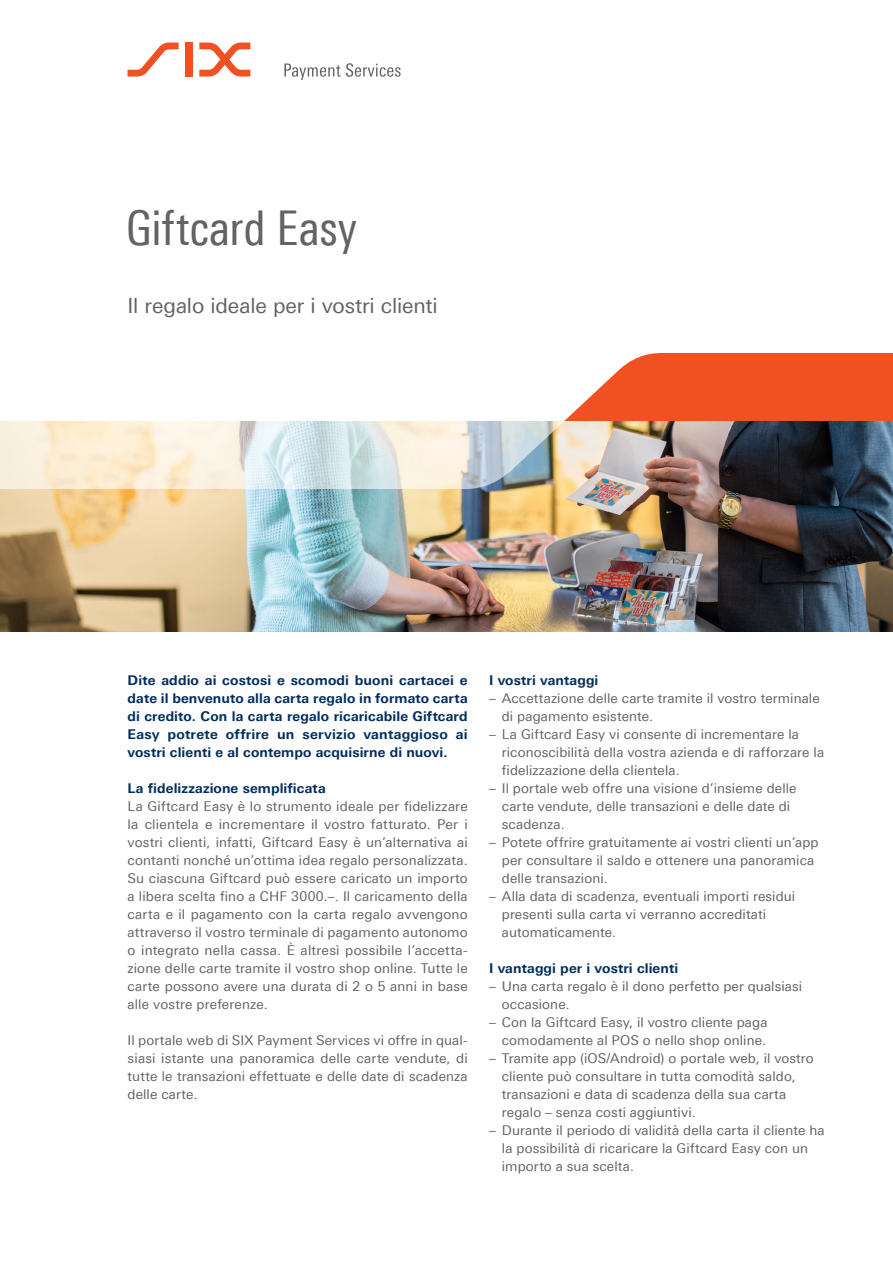
<style>
.page{position:relative;width:893px;height:1263px;background:#fff}
.page>*{position:absolute;margin:0;border:0;box-sizing:border-box;transform-origin:0 0}
.t1{font:48px "Linotype Univers 420 Cn";color:#636366}
.t2{font:21px "Linotype Univers 430";letter-spacing:-.005em;color:#636366}
.t3{font:13.5px/18px "Linotype Univers 430";letter-spacing:.01em;color:#636366}
.t4{font:700 13.5px/18px "Linotype Univers 630";letter-spacing:.01em;color:#002e5e;text-align:justify}
</style>
<div class="page">
<img style="left:0;top:489px;width:893px;height:142px">
<svg style="left:0;top:353px;width:893px;height:136px"></svg>
<svg style="left:128px;top:43px;width:51px;height:34px"></svg>
<div style="left:185px;top:43px;width:8px;height:34px;background:#f15122"></div>
<svg style="left:199px;top:43px;width:51px;height:34px"></svg>
<svg style="left:284px;top:63px;width:117px;height:17px"></svg>
<h1 class="t1" style="left:126px;top:200px;width:233px">Giftcard Easy</h1>
<h2 class="t2" style="left:128px;top:293px;width:312px">Il regalo ideale per i vostri clienti</h2>
<p class="t4" style="left:128px;top:671px;width:342px">Dite addio ai costosi e scomodi buoni cartacei e date il benvenuto alla carta regalo in formato carta di credito. Con la carta regalo ricaricabile Giftcard Easy potrete offrire un servizio vantaggioso ai vostri clienti e al contempo acquisirne di nuovi.</p>
<p class="t4" style="left:128px;top:779px;width:200px">La fidelizzazione semplificata</p>
<p class="t3" style="left:128px;top:797px;width:342px;text-align:justify">La Giftcard Easy è lo strumento ideale per fidelizzare la clientela e incrementare il vostro fatturato. Per i vostri clienti, infatti, Giftcard Easy è un’alternativa ai contanti nonché un’ottima idea regalo personalizzata.<br>Su ciascuna Giftcard può essere caricato un importo a libera scelta fino a CHF 3000.–. Il caricamento della carta e il pagamento con la carta regalo avvengono attraverso il vostro terminale di pagamento autonomo o integrato nella cassa. È altresì possibile l’accetta&shy;zione delle carte tramite il vostro shop online. Tutte le carte possono avere una durata di 2 o 5 anni in base alle vostre preferenze.</p>
<p class="t3" style="left:128px;top:1031px;width:342px;text-align:justify">Il portale web di SIX Payment Services vi offre in qual&shy;siasi istante una panoramica delle carte vendute, di tutte le transazioni effettuate e delle date di scadenza delle carte.</p>
<p class="t4" style="left:489px;top:671px;width:111px">I vostri vantaggi</p>
<p class="t3" style="left:502px;top:689px;width:319px;text-indent:-13px">– Accettazione delle carte tramite il vostro terminale di pagamento esistente.</p>
<p class="t3" style="left:502px;top:725px;width:324px;text-indent:-13px">– La Giftcard Easy vi consente di incrementare la riconoscibilità della vostra azienda e di rafforzare la fidelizzazione della clientela.</p>
<p class="t3" style="left:502px;top:779px;width:296px;text-indent:-13px">– Il portale web offre una visione d’insieme delle carte vendute, delle transazioni e delle date di scadenza.</p>
<p class="t3" style="left:502px;top:833px;width:318px;text-indent:-13px">– Potete offrire gratuitamente ai vostri clienti un’app per consultare il saldo e ottenere una panoramica delle transazioni.</p>
<p class="t3" style="left:502px;top:887px;width:295px;text-indent:-13px">– Alla data di scadenza, eventuali importi residui presenti sulla carta vi verranno accreditati automaticamente.</p>
<p class="t4" style="left:489px;top:959px;width:191px">I vantaggi per i vostri clienti</p>
<p class="t3" style="left:502px;top:977px;width:302px;text-indent:-13px">– Una carta regalo è il dono perfetto per qualsiasi occasione.</p>
<p class="t3" style="left:489px;top:1013px;width:280px;text-align:right">– Con la Giftcard Easy, il vostro cliente paga comodamente al POS o nello shop online.</p>
<p class="t3" style="left:502px;top:1049px;width:313px;text-indent:-13px">– Tramite app (iOS/Android) o portale web, il vostro cliente può consultare in tutta comodità saldo, transazioni e data di scadenza della sua carta regalo – senza costi aggiuntivi.</p>
<p class="t3" style="left:502px;top:1121px;width:324px;text-indent:-13px">– Durante il periodo di validità della carta il cliente ha la possibilità di ricaricare la Giftcard Easy con un importo a sua scelta.</p>
</div>
